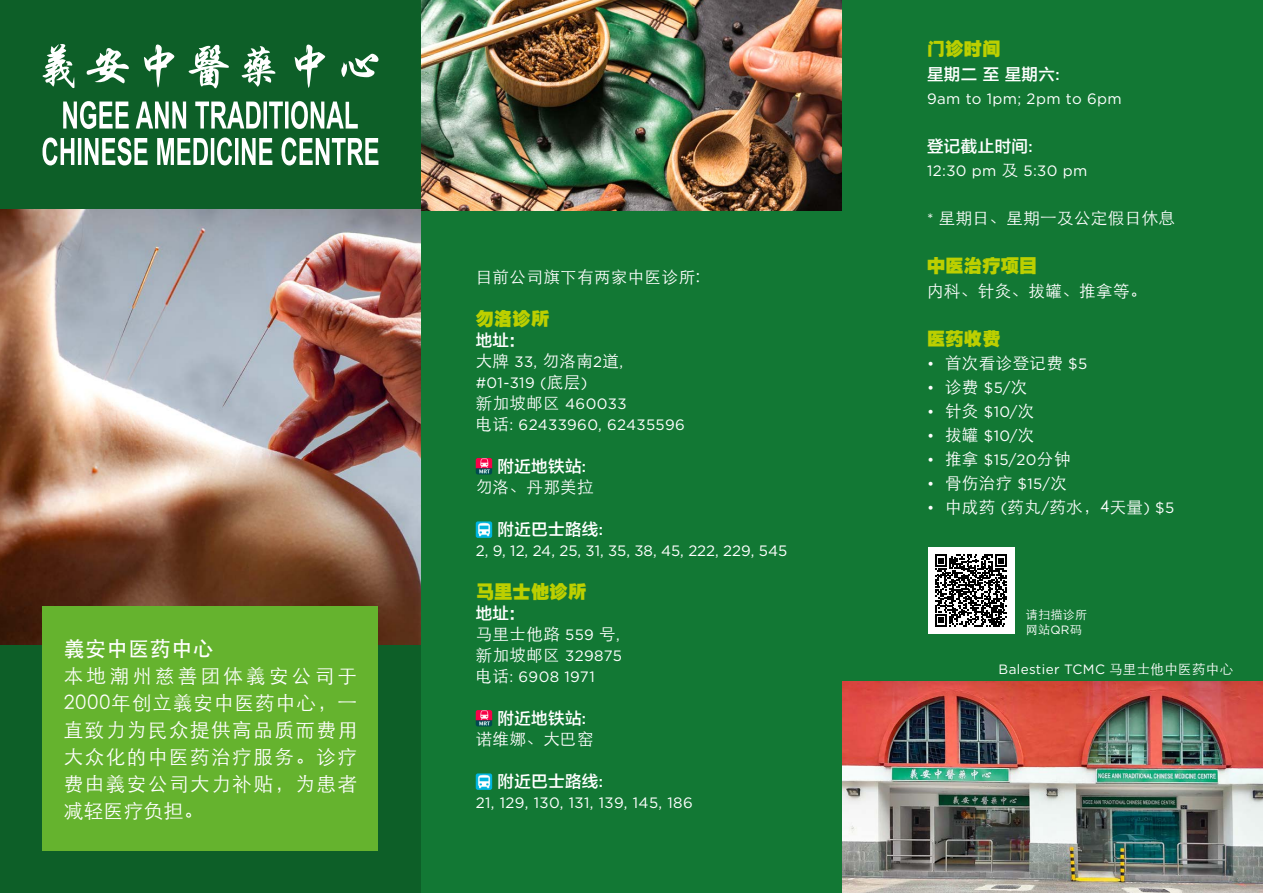
<style>
.page{position:relative;width:1263px;height:893px;background:#127834}
.page>*{position:absolute;margin:0;border:0;box-sizing:border-box;transform-origin:0 0}
.t1{font:500 21px "ST Heiti SC";letter-spacing:.025em;color:#fff}
.t2{font:300 19.5px/27px "ST Heiti SC";letter-spacing:.08em;color:#fff;text-align:justify}
.t3{font:18px "FZCCHJW GB1 0";letter-spacing:.025em;color:#bccf00}
.t4{font:300 16.5px "ST Heiti SC";letter-spacing:.025em;color:#fff}
.t5{font:16.5px "FZLTZHK GBK1 0";letter-spacing:.025em;color:#fff}
.t6{font:15px/21px "Gotham";letter-spacing:.025em;color:#fff}
.t7{font:15px "Gotham";color:#fff}
.t8{font:13.5px "Gotham";letter-spacing:.025em;color:#fff}
.t9{font:300 12px/14.4px "ST Heiti SC";letter-spacing:.025em;color:#fff}
.s1{font-family:"Gotham";font-weight:400;font-size:15px}
.s2{font-family:"ST Heiti SC";font-weight:300;font-size:16.5px}
.s3{font-family:"Gotham";font-weight:500;font-size:15px}
.s4{font-family:"Gotham";font-weight:400}
.s5{font-family:"ST Heiti SC";font-weight:300}
</style>
<div class="page">
<div style="left:0;top:0;width:421px;height:893px;background:#0d5f28"></div>
<img style="left:0;top:209px;width:421px;height:436px">
<img style="left:421px;top:0;width:421px;height:210px">
<div style="left:43px;top:606px;width:335px;height:244px;background:#65b32e"></div>
<svg style="left:42px;top:44px;width:337px;height:45px"></svg>
<svg style="left:43px;top:101px;width:335px;height:64px"></svg>
<img style="left:842px;top:681px;width:421px;height:212px">
<img style="left:476px;top:458px;width:16px;height:16px">
<img style="left:476px;top:521px;width:16px;height:17px">
<img style="left:476px;top:710px;width:16px;height:16px">
<img style="left:476px;top:773px;width:16px;height:17px">
<div style="left:928px;top:547px;width:86px;height:87px;background:#fff"></div>
<svg style="left:935px;top:554px;width:72px;height:72px"></svg>
<h1 class="t1" style="left:64px;top:636px;width:152px">義安中医药中心</h1>
<h2 class="t2" style="left:64px;top:660px;width:295px">本地潮州慈善团体義安公司于2000年创立義安中医药中心，一直致力为民众提供高品质而费用大众化的中医药治疗服务。诊疗费由義安公司大力补贴，为患者减轻医疗负担。</h2>
<p class="t4" style="left:476px;top:263px;width:226px">目前公司旗下有两家中医诊所:</p>
<p class="t3" style="left:476px;top:309px;width:75px">勿洛诊所</p>
<p class="t5" style="left:476px;top:332px;width:41px">地址:</p>
<p class="t4" style="left:476px;top:347px;width:149px">大牌 <span class="s1">33,</span> 勿洛南<span class="s1">2</span>道<span class="s1">,</span></p>
<p class="t6" style="left:476px;top:372px;width:211px">#01-319 (<span class="s2">底层</span>)<br><span class="s2">新加坡邮区</span> 460033<br><span class="s2">电话</span>: 62433960, 62435596</p>
<p class="t5" style="left:497px;top:458px;width:90px">附近地铁站<span class="s3">:</span></p>
<p class="t4" style="left:476px;top:473px;width:119px">勿洛、丹那美拉</p>
<p class="t5" style="left:497px;top:521px;width:107px">附近巴士路线<span class="s3">:</span></p>
<p class="t7" style="left:476px;top:541px;width:313px">2, 9, 12, 24, 25, 31, 35, 38, 45, 222, 229, 545</p>
<p class="t3" style="left:476px;top:582px;width:112px">马里士他诊所</p>
<p class="t5" style="left:476px;top:605px;width:41px">地址:</p>
<p class="t4" style="left:476px;top:620px;width:146px">马里士他路 <span class="s1">559</span> 号<span class="s1">,</span></p>
<p class="t6" style="left:476px;top:645px;width:148px"><span class="s2">新加坡邮区</span> 329875<span class="s2">电话</span>: 6908 1971</p>
<p class="t5" style="left:497px;top:710px;width:90px">附近地铁站<span class="s3">:</span></p>
<p class="t4" style="left:476px;top:725px;width:119px">诺维娜、大巴窑</p>
<p class="t5" style="left:497px;top:773px;width:107px">附近巴士路线<span class="s3">:</span></p>
<p class="t6" style="left:476px;top:792px;width:219px">21, 129, 130, 131, 139, 145, 186</p>
<p class="t3" style="left:927px;top:39px;width:75px">门诊时间</p>
<p class="t5" style="left:927px;top:65px;width:134px">星期二 至 星期六<span class="s3">:</span></p>
<p class="t6" style="left:927px;top:88px;width:196px">9am to 1pm; 2pm to 6pm</p>
<p class="t5" style="left:927px;top:137px;width:107px">登记截止时间<span class="s3">:</span></p>
<p class="t6" style="left:927px;top:160px;width:162px">12:30 pm <span class="s2">及</span> 5:30 pm</p>
<p class="t4" style="left:927px;top:204px;width:250px"><span class="s1">*</span> 星期日、星期一及公定假日休息</p>
<p class="t3" style="left:927px;top:256px;width:112px">中医治疗项目</p>
<p class="t4" style="left:927px;top:276px;width:221px">内科、针灸、拔罐、推拿等。</p>
<p class="t3" style="left:927px;top:329px;width:75px">医药收费</p>
<p class="t4" style="left:927px;top:349px;width:162px"><span class="s1">•</span> 首次看诊登记费 <span class="s1">$5</span></p>
<p class="t6" style="left:927px;top:377px;width:102px">• <span class="s2">诊费</span> $5/<span class="s2">次</span></p>
<p class="t6" style="left:927px;top:401px;width:109px">• <span class="s2">针灸</span> $10/<span class="s2">次</span></p>
<p class="t6" style="left:927px;top:425px;width:109px">• <span class="s2">拔罐</span> $10/<span class="s2">次</span></p>
<p class="t6" style="left:927px;top:449px;width:145px">• <span class="s2">推拿</span> $15/20<span class="s2">分钟</span></p>
<p class="t6" style="left:927px;top:473px;width:141px">• <span class="s2">骨伤治疗</span> $15/<span class="s2">次</span></p>
<p class="t4" style="left:927px;top:493px;width:249px"><span class="s1">•</span> 中成药 <span class="s1">(</span>药丸<span class="s1">/</span>药水，4天量<span class="s1">) $5</span></p>
<p class="t9" style="left:1026px;top:606px;width:63px">请扫描诊所网站<span class="s4">QR</span>码</p>
<p class="t8" style="left:998px;top:661px;width:236px">Balestier TCMC <span class="s5">马里士他中医药中心</span></p>
</div>
